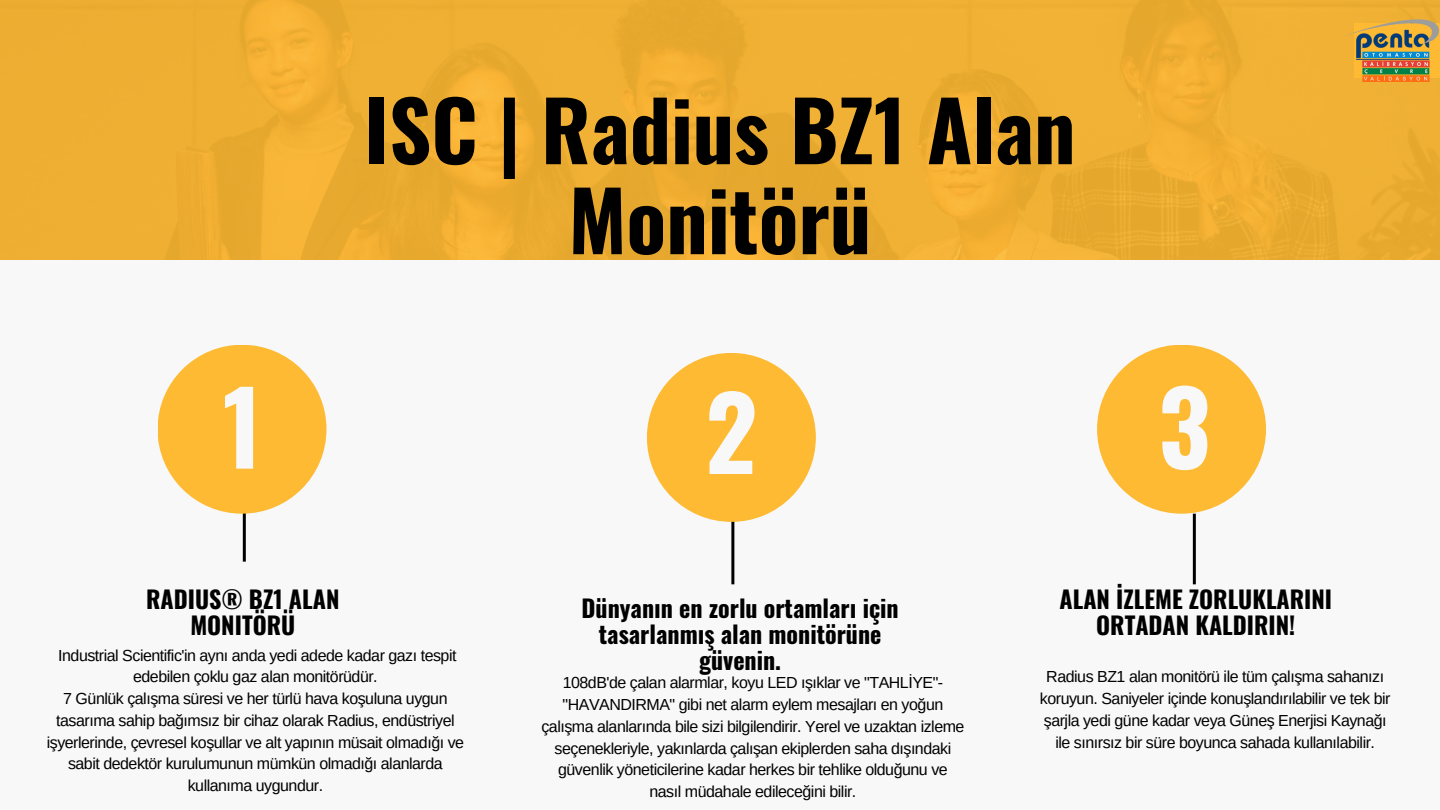
<style>
.page{position:relative;width:1440px;height:810px;background:#f8f8f8}
.page>*{position:absolute;margin:0;border:0;box-sizing:border-box;transform-origin:0 0}
.t1{font:700 101.1px "Oswald";color:#f8f8f8}
.t2{font:700 82.2px/90px "Oswald";color:#000;text-align:center}
.t3{font:700 24px/26px "Oswald";color:#000;text-align:center}
.t4{font:16px/21.8px "Arimo";letter-spacing:-.03em;color:#000;text-align:center}
</style>
<div class="page">
<hr style="left:243px;top:491px;width:3px;height:71px;background:#000">
<hr style="left:731px;top:514px;width:3px;height:70px;background:#000">
<hr style="left:1193px;top:514px;width:3px;height:70px;background:#000">
<div style="left:158px;top:345px;width:168px;height:169px;background:#feba32;border-radius:50%"></div>
<div style="left:647px;top:353px;width:169px;height:169px;background:#feba32;border-radius:50%"></div>
<div style="left:1097px;top:345px;width:169px;height:169px;background:#feba32;border-radius:50%"></div>
<img style="left:0;top:0;width:1440px;height:260px">
<img style="left:1343px;top:18px;width:97px;height:66px">
<p class="t2" style="left:364px;top:82px;width:713px">ISC | Radius BZ1 Alan<br>Monitörü</p>
<p class="t1" style="left:223px;top:348px;width:41px">1</p>
<p class="t1" style="left:705px;top:353px;width:53px">2</p>
<p class="t1" style="left:1159px;top:348px;width:53px">3</p>
<p class="t3" style="left:1060px;top:585px;width:274px">ALAN İZLEME ZORLUKLARINI<br>ORTADAN KALDIRIN!</p>
<p class="t3" style="left:146px;top:585px;width:195px">RADIUS® BZ1 ALAN<br>MONITÖRÜ</p>
<p class="t3" style="left:582px;top:594px;width:319px">Dünyanın en zorlu ortamları için tasarlanmış alan monitörüne güvenin.</p>
<p class="t4" style="left:58px;top:644px;width:400px">Industrial Scientific'in aynı anda yedi adede kadar gazı tespit edebilen çoklu gaz alan monitörüdür.</p>
<p class="t4" style="left:47px;top:688px;width:419px">7 Günlük çalışma süresi ve her türlü hava koşuluna uygun tasarıma sahip bağımsız bir cihaz olarak Radius, endüstriyel işyerlerinde, çevresel koşullar ve alt yapının müsait olmadığı ve sabit dedektör kurulumunun mümkün olmadığı alanlarda kullanıma uygundur.</p>
<p class="t4" style="left:541px;top:672px;width:425px">108dB'de çalan alarmlar, koyu LED ışıklar ve "TAHLİYE"- "HAVANDIRMA" gibi net alarm eylem mesajları en yoğun çalışma alanlarında bile sizi bilgilendirir. Yerel ve uzaktan izleme seçenekleriyle, yakınlarda çalışan ekiplerden saha dışındaki güvenlik yöneticilerine kadar herkes bir tehlike olduğunu ve nasıl müdahale edileceğini bilir.</p>
<p class="t4" style="left:1040px;top:666px;width:352px">Radius BZ1 alan monitörü ile tüm çalışma sahanızı koruyun. Saniyeler içinde konuşlandırılabilir ve tek bir şarjla yedi güne kadar veya Güneş Enerjisi Kaynağı ile sınırsız bir süre boyunca sahada kullanılabilir.</p>
</div>
